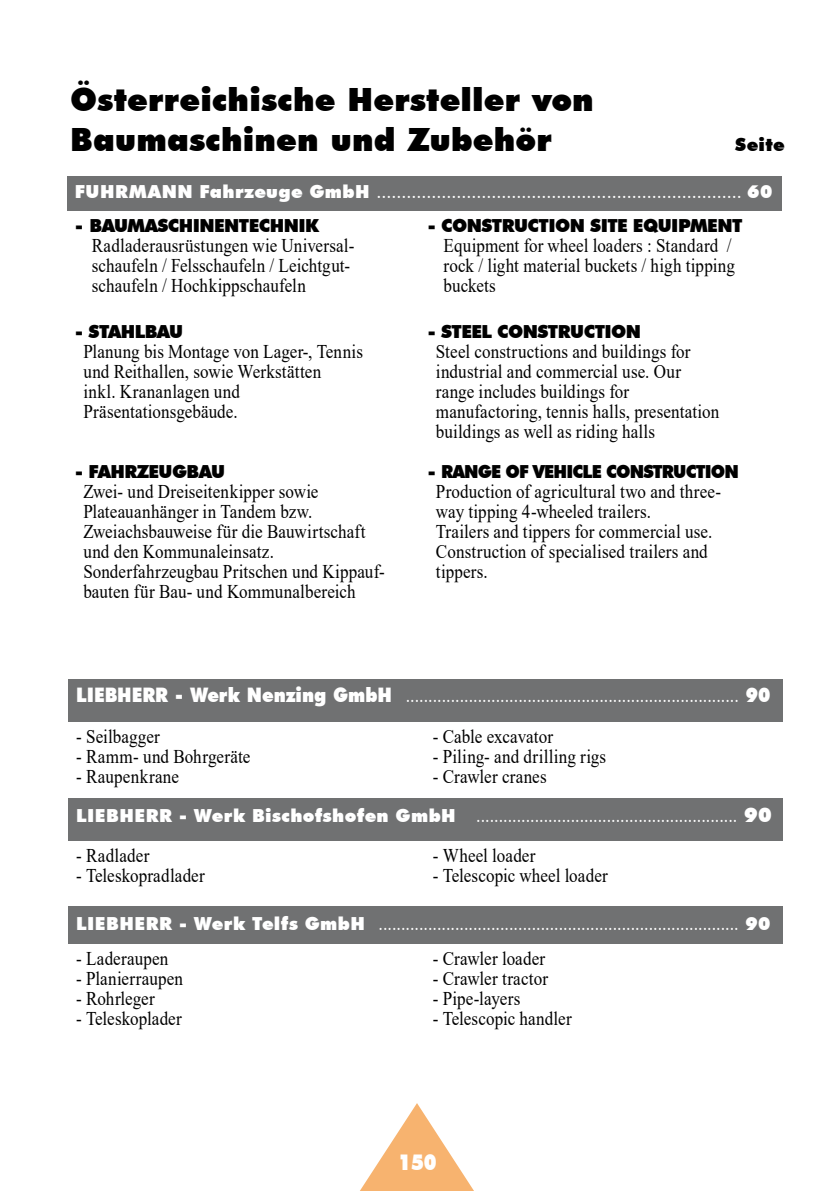
<style>
.page{position:relative;width:834px;height:1191px;background:#fff}
.page>*{position:absolute;margin:0;border:0;box-sizing:border-box;transform-origin:0 0}
.t1{font:900 32px/40px "Futura BT";letter-spacing:.01em;color:#000}
.t2{font:900 22px "Futura BT";color:#fff;scale:.85 1}
.t3{font:20px "Times New Roman";color:#fff;scale:.9 1}
.t4{font:20px "Times New Roman";color:#fff}
.t5{font:19.4px/20px "Times New Roman";letter-spacing:.005em;color:#000;scale:.88 1}
.t6{font:900 18px "Futura BT";letter-spacing:-.03em;color:#000}
.t7{font:900 18px "Futura BT";letter-spacing:-.05em;color:#000}
.s1{font-family:"Futura BT";font-weight:900;font-size:18px}
.s2{font-family:"Futura BT";font-weight:900}
</style>
<div class="page">
<svg style="left:360px;top:1103px;width:114px;height:88px"></svg>
<div style="left:68px;top:679px;width:715px;height:42px;background:#707172"></div>
<div style="left:68px;top:798px;width:715px;height:43px;background:#707172"></div>
<div style="left:68px;top:906px;width:715px;height:38px;background:#707172"></div>
<div style="left:67px;top:176px;width:714px;height:34px;background:#707172"></div>
<h1 class="t1" style="left:70px;top:80px;width:525px">Österreichische Hersteller von<br>Baumaschinen und Zubehör</h1>
<p class="t6" style="left:735px;top:134px;width:51px">Seite</p>
<p class="t4" style="left:75px;top:177px;width:699px"><span class="s1">FUHRMANN Fahrzeuge GmbH</span> ......................................................................... <span class="s1">60</span></p>
<p class="t6" style="left:75px;top:215px;width:246px">- BAUMASCHINENTECHNIK</p>
<p class="t5" style="left:92px;top:235px;width:300px">Radladerausrüstungen wie Universal&shy;schaufeln / Felsschaufeln / Leichtgut&shy;schaufeln / Hochkippschaufeln</p>
<p class="t6" style="left:427px;top:215px;width:316px">- CONSTRUCTION SITE EQUIPMENT</p>
<p class="t5" style="left:443px;top:235px;width:332px">Equipment for wheel loaders : Standard / rock / light material buckets / high tipping buckets</p>
<p class="t6" style="left:75px;top:320px;width:110px">- STAHLBAU</p>
<p class="t5" style="left:83px;top:340px;width:319px">Planung bis Montage von Lager-, Tennis und Reithallen, sowie Werkstätten<br>inkl. Krananlagen und<br>Präsentationsgebäude.</p>
<p class="t6" style="left:75px;top:460px;width:152px">- FAHRZEUGBAU</p>
<p class="t5" style="left:83px;top:480px;width:344px">Zwei- und Dreiseitenkipper sowie Plateauanhänger in Tandem bzw.<br>Zweiachsbauweise für die Bauwirtschaft und den Kommunaleinsatz.<br>Sonderfahrzeugbau Pritschen und Kippauf&shy;bauten für Bau- und Kommunalbereich</p>
<p class="t6" style="left:427px;top:320px;width:215px">- STEEL CONSTRUCTION</p>
<p class="t5" style="left:436px;top:340px;width:323px">Steel constructions and buildings for industrial and commercial use. Our range includes buildings for manufactoring, tennis halls, presentation buildings as well as riding halls</p>
<p class="t7" style="left:427px;top:460px;width:313px">- RANGE OF VEHICLE CONSTRUCTION</p>
<p class="t5" style="left:436px;top:480px;width:325px">Production of agricultural two and three&shy;way tipping 4-wheeled trailers.<br>Trailers and tippers for commercial use.<br>Construction of specialised trailers and tippers.</p>
<p class="t3" style="left:76px;top:681px;width:773px"><span class="s2">LIEBHERR - Werk Nenzing GmbH</span> .......................................................................... <span class="s2">90</span></p>
<p class="t5" style="left:76px;top:725px;width:97px">- Seilbagger</p>
<p class="t5" style="left:76px;top:745px;width:199px">- Ramm- und Bohrgeräte</p>
<p class="t5" style="left:76px;top:765px;width:118px">- Raupenkrane</p>
<p class="t5" style="left:432px;top:725px;width:138px">- Cable excavator</p>
<p class="t5" style="left:432px;top:745px;width:199px">- Piling- and drilling rigs</p>
<p class="t5" style="left:432px;top:765px;width:131px">- Crawler cranes</p>
<p class="t3" style="left:76px;top:801px;width:774px"><span class="s1">LIEBHERR - Werk Bischofshofen GmbH</span> .......................................................... <span class="s2">90</span></p>
<p class="t5" style="left:76px;top:845px;width:85px">- Radlader</p>
<p class="t5" style="left:76px;top:865px;width:148px">- Teleskopradlader</p>
<p class="t5" style="left:432px;top:845px;width:118px">- Wheel loader</p>
<p class="t5" style="left:432px;top:865px;width:200px">- Telescopic wheel loader</p>
<p class="t3" style="left:76px;top:909px;width:772px"><span class="s1">LIEBHERR - Werk Telfs GmbH</span> ................................................................................ <span class="s1">90</span></p>
<p class="t5" style="left:76px;top:948px;width:106px">- Laderaupen</p>
<p class="t5" style="left:76px;top:968px;width:123px">- Planierraupen</p>
<p class="t5" style="left:76px;top:988px;width:91px">- Rohrleger</p>
<p class="t5" style="left:76px;top:1008px;width:121px">- Teleskoplader</p>
<p class="t5" style="left:432px;top:948px;width:129px">- Crawler loader</p>
<p class="t5" style="left:432px;top:968px;width:132px">- Crawler tractor</p>
<p class="t5" style="left:432px;top:988px;width:101px">- Pipe-layers</p>
<p class="t5" style="left:432px;top:1008px;width:159px">- Telescopic handler</p>
<p class="t2" style="left:398px;top:1148px;width:47px">150</p>
</div>
